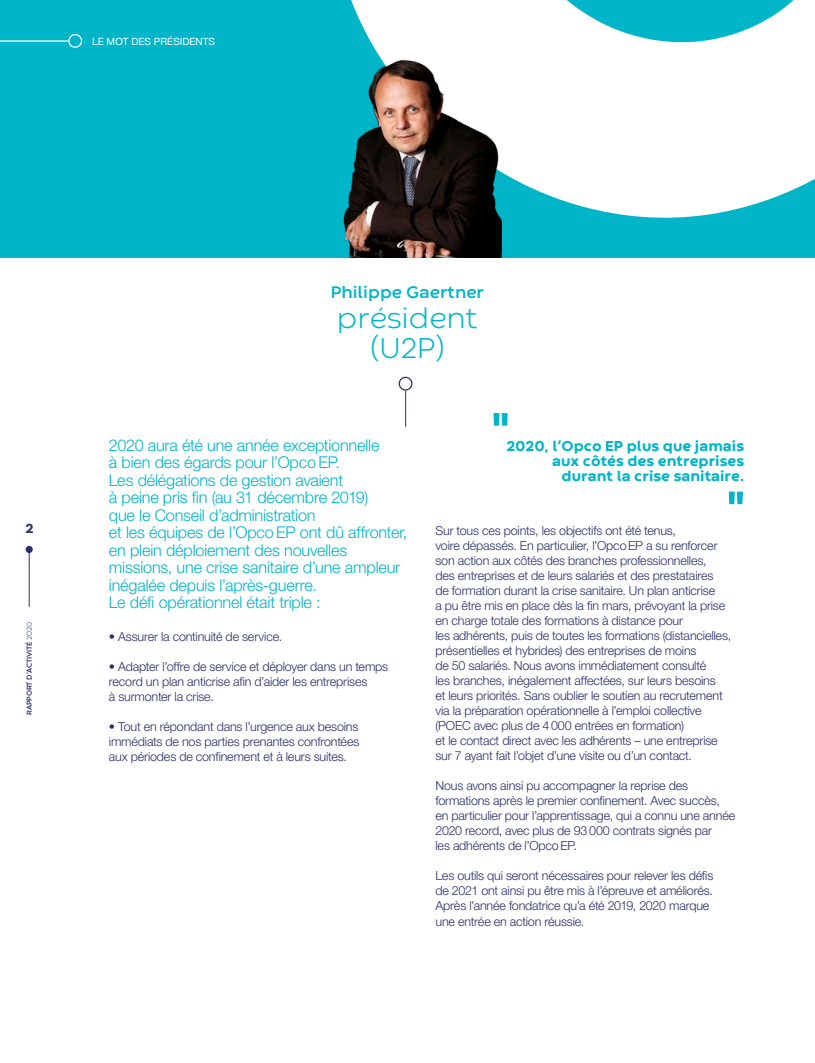
<style>
.page{position:relative;width:815px;height:1063px;background:#fff}
.page>*{position:absolute;margin:0;border:0;box-sizing:border-box;transform-origin:0 0}
.t1{font:300 30px/30px "Codec Warm";color:#00b5c8;text-align:center}
.t2{font:700 17.5px "Codec Warm";color:#00b5c8}
.t3{font:300 16.25px/17.5px "Helvetica Neue LT Std";letter-spacing:-.01em;color:#00b5c8}
.t4{font:800 15px/15px "Codec Warm";color:#00b5c8;text-align:right}
.t5{font:800 13.75px "Codec Warm";color:#292f69}
.t6{font:300 12.5px/15px "Helvetica Neue LT Std";letter-spacing:-.015em;color:#292f69}
.t7{font:10px "Helvetica Neue LT Std";color:#fff}
.t8{font:700 7.5px "Codec Warm";letter-spacing:-.01em;color:#292f69}
.s1{font-weight:300}
</style>
<div class="page">
<div style="left:26px;top:546px;width:7px;height:7px;background:#292f69;border-radius:50%"></div>
<hr style="left:29px;top:550px;width:1px;height:57px;background:#292f69">
<div style="left:0;top:0;width:814px;height:257px;background:#00b5c8"></div>
<hr style="left:0;top:40px;width:68px;height:2px;background:#fff">
<hr style="left:405px;top:391px;width:1px;height:36px;background:#292f69">
<div style="left:68px;top:34px;width:14px;height:14px;border:1px solid #fff;border-radius:50%"></div>
<div style="left:399px;top:377px;width:13px;height:14px;border:1px solid #292f69;border-radius:50%"></div>
<svg style="left:351px;top:0;width:464px;height:221px;fill:#fff"></svg>
<img style="left:343px;top:57px;width:159px;height:200px">
<svg style="left:493px;top:413px;width:15px;height:13px"></svg>
<svg style="left:729px;top:492px;width:14px;height:12px"></svg>
<p class="t7" style="left:92px;top:36px;width:124px">LE MOT DES PRÉSIDENTS</p>
<p class="t5" style="left:25px;top:519px;width:10px">2</p>
<p class="t8" style="left:25px;top:715px;width:95px;rotate:-90deg">RAPPORT D’ACTIVITÉ <span class="s1">2020</span></p>
<h2 class="t2" style="left:331px;top:281px;width:155px">Philippe Gaertner</h2>
<h1 class="t1" style="left:337px;top:304px;width:143px">président (U2P)</h1>
<p class="t3" style="left:109px;top:436px;width:300px">2020 aura été une année exceptionnelle<br>à bien des égards pour l’Opco EP.<br>Les délégations de gestion avaient<br>à peine pris fin (au 31 décembre 2019)<br>que le Conseil d’administration<br>et les équipes de l’Opco EP ont dû affronter, en plein déploiement des nouvelles missions, une crise sanitaire d’une ampleur inégalée depuis l’après-guerre.<br>Le défi opérationnel était triple :</p>
<p class="t6" style="left:109px;top:628px;width:175px">• Assurer la continuité de service.</p>
<p class="t6" style="left:109px;top:658px;width:281px">• Adapter l’offre de service et déployer dans un temps record un plan anticrise afin d’aider les entreprises<br>à surmonter la crise.</p>
<p class="t6" style="left:109px;top:718px;width:252px;text-align:justify">• Tout en répondant dans l’urgence aux besoins immédiats de nos parties prenantes confrontées aux périodes de confinement et à leurs suites.</p>
<p class="t4" style="left:506px;top:440px;width:239px">2020, l’Opco EP plus que jamais aux côtés des entreprises durant la crise sanitaire.</p>
<p class="t6" style="left:435px;top:523px;width:297px">Sur tous ces points, les objectifs ont été tenus,<br>voire dépassés. En particulier, l’OpcoEP a su renforcer son action aux côtés des branches professionnelles,<br>des entreprises et de leurs salariés et des prestataires<br>de formation durant la crise sanitaire. Un plan anticrise<br>a pu être mis en place dès la fin mars, prévoyant la prise en charge totale des formations à distance pour<br>les adhérents, puis de toutes les formations (distancielles, présentielles et hybrides) des entreprises de moins<br>de 50 salariés. Nous avons immédiatement consulté<br>les branches, inégalement affectées, sur leurs besoins<br>et leurs priorités. Sans oublier le soutien au recrutement via la préparation opérationnelle à l’emploi collective (POEC avec plus de 4000 entrées en formation)<br>et le contact direct avec les adhérents – une entreprise sur 7 ayant fait l’objet d’une visite ou d’un contact.</p>
<p class="t6" style="left:435px;top:778px;width:301px">Nous avons ainsi pu accompagner la reprise des formations après le premier confinement. Avec succès, en particulier pour l’apprentissage, qui a connu une année 2020 record, avec plus de 93000 contrats signés par<br>les adhérents de l’OpcoEP.</p>
<p class="t6" style="left:435px;top:867px;width:279px">Les outils qui seront nécessaires pour relever les défis de 2021 ont ainsi pu être mis à l’épreuve et améliorés.<br>Après l’année fondatrice qu’a été 2019, 2020 marque une entrée en action réussie.</p>
</div>
